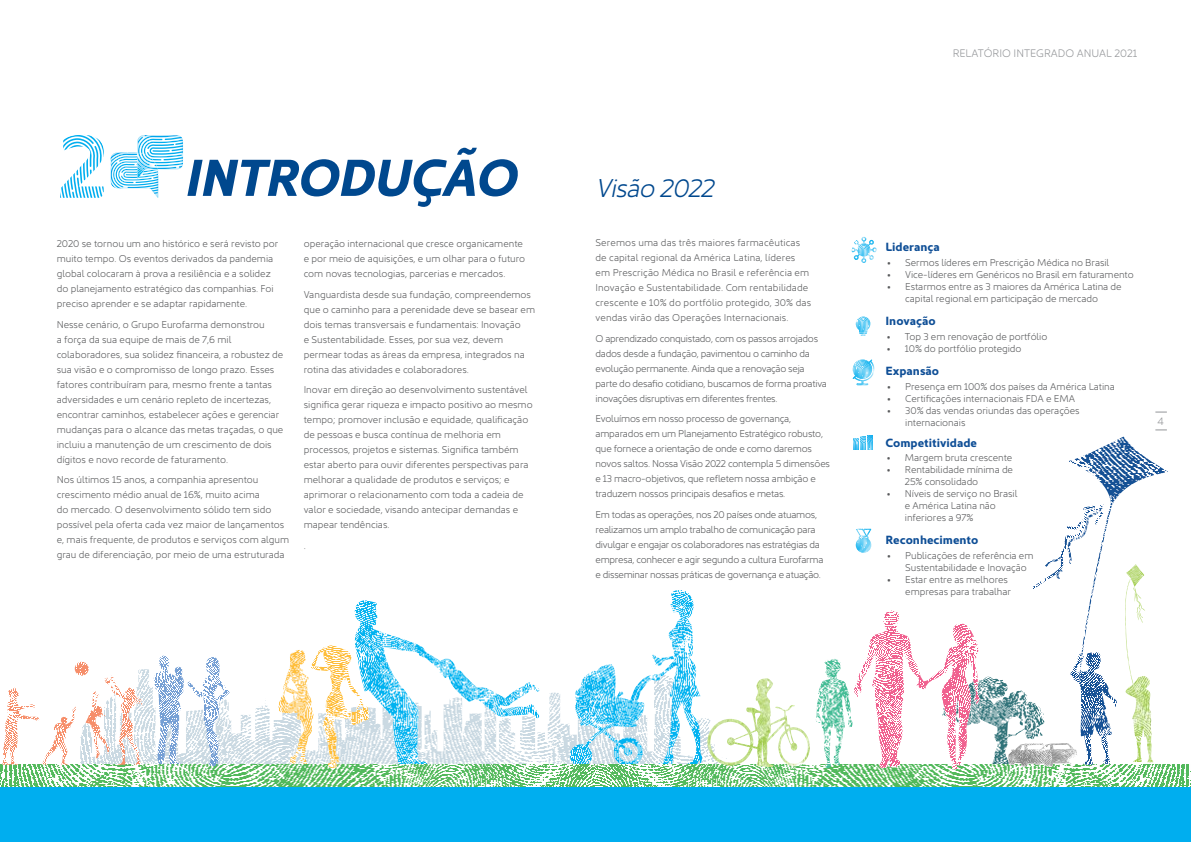
<style>
.page{position:relative;width:1191px;height:842px;background:#fff}
.page>*{position:absolute;margin:0;border:0;box-sizing:border-box;transform-origin:0 0}
.t1{font:italic 700 52.4px "Kyrial Sans Pro";letter-spacing:-.03em;color:#00488e}
.t2{font:italic 300 26px "Kyrial Sans Pro";letter-spacing:-.025em;color:#00488e}
.t3{font:700 12px "Kyrial Sans Pro";color:#0e4e96}
.t4{font:300 11px "Kyrial Sans Pro";color:#939598}
.t5{font:300 10px/15px "Kyrial Sans Pro";color:#58595b}
.t6{font:300 10px/15px "Kyrial Sans Pro";letter-spacing:-.025em;color:#58595b}
.t7{font:300 10px/15px "Kyrial Sans Pro";letter-spacing:-.02em;color:#58595b}
</style>
<div class="page">
<svg style="left:60px;top:135px;width:34px;height:63px"></svg>
<div style="left:94px;top:123px;width:107px;height:75px;background:#00aeef;opacity:.75"></div>
<img style="left:142px;top:670px;width:565px;height:94px">
<img style="left:619px;top:594px;width:61px;height:106px">
<img style="left:154px;top:656px;width:30px;height:108px">
<img style="left:277px;top:650px;width:33px;height:114px">
<img style="left:0;top:764px;width:595px;height:24px">
<img style="left:595px;top:764px;width:596px;height:24px">
<img style="left:815px;top:659px;width:37px;height:109px">
<img style="left:187px;top:657px;width:43px;height:109px">
<img style="left:75px;top:662px;width:67px;height:103px">
<svg style="left:310px;top:600px;width:229px;height:170px"></svg>
<img style="left:310px;top:645px;width:24px;height:122px">
<img style="left:707px;top:678px;width:103px;height:89px">
<svg style="left:852px;top:359px;width:22px;height:26px"></svg>
<svg style="left:855px;top:316px;width:15px;height:20px"></svg>
<svg style="left:851px;top:237px;width:26px;height:26px"></svg>
<div style="left:0;top:788px;width:1191px;height:54px;background:#00aeef"></div>
<svg style="left:853px;top:430px;width:315px;height:341px"></svg>
<h1 class="t1" style="left:183px;top:140px;width:335px">INTRODUÇÃO</h1>
<p class="t5" style="left:57px;top:235px;width:223px">2020 se tornou um ano histórico e será revisto por muito tempo. Os eventos derivados da pandemia global colocaram à prova a resiliência e a solidez do planejamento estratégico das companhias. Foi preciso aprender e se adaptar rapidamente.</p>
<p class="t5" style="left:57px;top:316px;width:228px">Nesse cenário, o Grupo Eurofarma demonstrou<br>a força da sua equipe de mais de 7,6 mil colaboradores, sua solidez financeira, a robustez de sua visão e o compromisso de longo prazo. Esses fatores contribuíram para, mesmo frente a tantas adversidades e um cenário repleto de incertezas, encontrar caminhos, estabelecer ações e gerenciar mudanças para o alcance das metas traçadas, o que incluiu a manutenção de um crescimento de dois dígitos e novo recorde de faturamento.</p>
<p class="t5" style="left:57px;top:471px;width:234px">Nos últimos 15 anos, a companhia apresentou crescimento médio anual de 16%, muito acima<br>do mercado. O desenvolvimento sólido tem sido possível pela oferta cada vez maior de lançamentos e, mais frequente, de produtos e serviços com algum grau de diferenciação, por meio de uma estruturada</p>
<p class="t5" style="left:304px;top:235px;width:223px">operação internacional que cresce organicamente e por meio de aquisições, e um olhar para o futuro com novas tecnologias, parcerias e mercados.</p>
<p class="t5" style="left:304px;top:286px;width:233px">Vanguardista desde sua fundação, compreendemos que o caminho para a perenidade deve se basear em dois temas transversais e fundamentais: Inovação<br>e Sustentabilidade. Esses, por sua vez, devem permear todas as áreas da empresa, integrados na rotina das atividades e colaboradores.</p>
<p class="t5" style="left:304px;top:381px;width:230px">Inovar em direção ao desenvolvimento sustentável significa gerar riqueza e impacto positivo ao mesmo tempo; promover inclusão e equidade, qualificação de pessoas e busca contínua de melhoria em processos, projetos e sistemas. Significa também estar aberto para ouvir diferentes perspectivas para melhorar a qualidade de produtos e serviços; e aprimorar o relacionamento com toda a cadeia de valor e sociedade, visando antecipar demandas e mapear tendências.</p>
<p class="t5" style="left:304px;top:537px;width:4px">.</p>
<h2 class="t2" style="left:595px;top:169px;width:120px">Visão 2022</h2>
<p class="t5" style="left:595px;top:234px;width:217px">Seremos uma das três maiores farmacêuticas de capital regional da América Latina, líderes em Prescrição Médica no Brasil e referência em Inovação e Sustentabilidade. Com rentabilidade crescente e 10% do portfólio protegido, 30% das vendas virão das Operações Internacionais.</p>
<p class="t6" style="left:595px;top:330px;width:233px">O aprendizado conquistado, com os passos arrojados dados desde a fundação, pavimentou o caminho da evolução permanente. Ainda que a renovação seja parte do desafio cotidiano, buscamos de forma proativa inovações disruptivas em diferentes frentes.</p>
<p class="t7" style="left:595px;top:410px;width:236px">Evoluímos em nosso processo de governança, amparados em um Planejamento Estratégico robusto, que fornece a orientação de onde e como daremos novos saltos. Nossa Visão 2022 contempla 5 dimensões e 13 macro-objetivos, que refletem nossa ambição e traduzem nossos principais desafios e metas.</p>
<p class="t6" style="left:595px;top:506px;width:229px">Em todas as operações, nos 20 países onde atuamos, realizamos um amplo trabalho de comunicação para divulgar e engajar os colaboradores nas estratégias da empresa, conhecer e agir segundo a cultura Eurofarma e disseminar nossas práticas de governança e atuação.</p>
<p class="t4" style="left:952px;top:45px;width:186px">RELATÓRIO INTEGRADO ANUAL 2021</p>
<p class="t3" style="left:885px;top:239px;width:56px">Liderança</p>
<p class="t5" style="left:887px;top:254px;width:224px">• Sermos líderes em Prescrição Médica no Brasil</p>
<p class="t5" style="left:887px;top:266px;width:248px">• Vice-líderes em Genéricos no Brasil em faturamento</p>
<p class="t5" style="left:887px;top:280px;width:236px;line-height:12px;text-align:center">• Estarmos entre as 3 maiores da América Latina de capital regional em participação de mercado</p>
<p class="t5" style="left:887px;top:328px;width:162px">• Top 3 em renovação de portfólio</p>
<p class="t5" style="left:887px;top:340px;width:136px">• 10% do portfólio protegido</p>
<p class="t3" style="left:885px;top:312px;width:52px">Inovação</p>
<p class="t3" style="left:885px;top:362px;width:55px">Expansão</p>
<p class="t5" style="left:887px;top:379px;width:229px">• Presença em 100% dos países da América Latina</p>
<p class="t5" style="left:887px;top:391px;width:189px">• Certificações internacionais FDA e EMA</p>
<p class="t5" style="left:905px;top:404px;width:176px;line-height:12px;text-indent:-18px">• 30% das vendas oriundas das operações internacionais</p>
<p class="t3" style="left:885px;top:434px;width:93px">Competitividade</p>
<p class="t5" style="left:887px;top:449px;width:127px">• Margem bruta crescente</p>
<p class="t5" style="left:905px;top:463px;width:110px;line-height:12px;text-indent:-18px">• Rentabilidade mínima de<br>25% consolidado</p>
<p class="t5" style="left:905px;top:487px;width:114px;line-height:12px;text-indent:-18px">• Níveis de serviço no Brasil e América Latina não inferiores a 97%</p>
<p class="t3" style="left:885px;top:531px;width:94px">Reconhecimento</p>
<p class="t5" style="left:905px;top:549px;width:130px;line-height:12px;text-indent:-18px">• Publicações de referência em<br>Sustentabilidade e Inovação</p>
<p class="t5" style="left:887px;top:573px;width:125px;line-height:12px;text-align:right">• Estar entre as melhores empresas para trabalhar</p>
<p class="t4" style="left:1157px;top:413px;width:8px">4</p>
</div>
